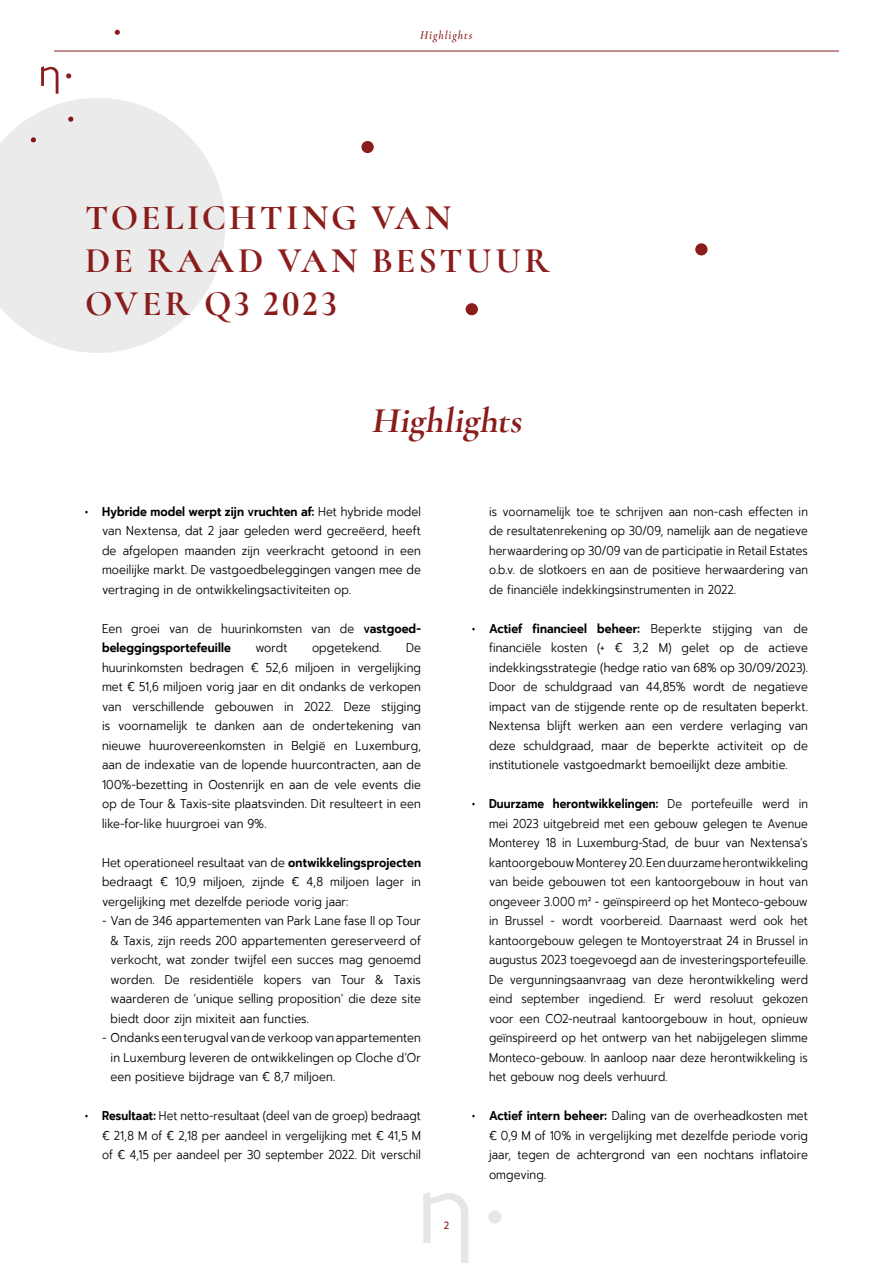
<style>
.page{position:relative;width:893px;height:1263px;background:#fff}
.page>*{position:absolute;margin:0;border:0;box-sizing:border-box;transform-origin:0 0}
.t1{font:700 36px/43.2px "Cormorant";letter-spacing:.085em;color:#8a1c1c}
.t2{font:700 36px "Cormorant Garamond";color:#8a1c1c}
.t3{font:300 12.75px/19.5px "Prompt";letter-spacing:.01em;color:#000;text-align:justify;scale:.89 1}
.t4{font:300 12.75px/19.5px "Prompt";letter-spacing:.01em;color:#000;text-align:justify;scale:.87 1}
.t5{font:italic 600 12px "Cormorant";letter-spacing:.07em;color:#8a1c1c}
.t6{font:10.5px "Prompt";color:#8a1c1c;scale:.9 1}
.s1{font-weight:600}
</style>
<div class="page">
<svg style="left:66px;top:73px;width:5px;height:5px"></svg>
<svg style="left:115px;top:30px;width:5px;height:5px"></svg>
<svg style="left:41px;top:66px;width:17px;height:28px"></svg>
<svg style="left:0;top:98px;width:225px;height:255px;fill:#ebebeb"></svg>
<div style="left:695px;top:243px;width:12px;height:12px;background:#8a1c1c;border-radius:50%"></div>
<div style="left:361px;top:141px;width:13px;height:12px;background:#8a1c1c;border-radius:50%"></div>
<div style="left:466px;top:303px;width:12px;height:12px;background:#8a1c1c;border-radius:50%"></div>
<div style="left:488px;top:1210px;width:14px;height:13px;background:#e6e6e6;border-radius:50%"></div>
<svg style="left:423px;top:1192px;width:45px;height:71px"></svg>
<hr style="left:54px;top:51px;width:785px;height:1px;background:#8a1c1c">
<p class="t5" style="left:420px;top:27px;width:54px">Highlights</p>
<h1 class="t1" style="left:85px;top:195px;width:466px">TOELICHTING VAN<br>DE RAAD VAN BESTUUR<br>OVER Q3 2023</h1>
<h1 class="t2" style="left:371px;top:398px;width:158px">Highlights</h1>
<p class="t3" style="left:102px;top:501px;width:360px;text-indent:-17px"><span class="s1">• Hybride model werpt zijn vruchten af:</span> Het hybride model van Nextensa, dat 2 jaar geleden werd gecreëerd, heeft de afgelopen maanden zijn veerkracht getoond in een moeilijke markt. De vastgoedbeleggingen vangen mee de vertraging in de ontwikkelingsactiviteiten op.</p>
<p class="t3" style="left:102px;top:618px;width:360px">Een groei van de huurinkomsten van de <span class="s1">vastgoed&shy;beleggingsportefeuille</span></p>
<p class="t3" style="left:255px;top:638px;width:38px">wordt</p>
<p class="t3" style="left:312px;top:638px;width:80px">opgetekend.</p>
<p class="t3" style="left:102px;top:638px;width:360px;text-indent:304px">De huurinkomsten bedragen € 52,6 miljoen in vergelijking met € 51,6 miljoen vorig jaar en dit ondanks de verkopen van verschillende gebouwen in 2022. Deze stijging is voornamelijk te danken aan de ondertekening van nieuwe huurovereenkomsten in België en Luxemburg, aan de indexatie van de lopende huurcontracten, aan de 100%-bezetting in Oostenrijk en aan de vele events die op de Tour &amp; Taxis-site plaatsvinden. Dit resulteert in een like-for-like huurgroei van 9%.</p>
<p class="t3" style="left:102px;top:852px;width:360px">Het operationeel resultaat van de <span class="s1">ontwikkelingsprojecten </span>bedraagt € 10,9 miljoen, zijnde € 4,8 miljoen lager in vergelijking met dezelfde periode vorig jaar:</p>
<p class="t3" style="left:111px;top:911px;width:350px;text-indent:-8px">- Van de 346 appartementen van Park Lane fase II op Tour &amp; Taxis, zijn reeds 200 appartementen gereserveerd of verkocht, wat zonder twijfel een succes mag genoemd worden. De residentiële kopers van Tour &amp; Taxis waarderen de ‘unique selling proposition’ die deze site biedt door zijn mixiteit aan functies.</p>
<p class="t3" style="left:111px;top:1028px;width:350px;text-indent:-8px">- Ondanks een terugval van de verkoop van appartementen in Luxemburg leveren de ontwikkelingen op Cloche d’Or een positieve bijdrage van € 8,7 miljoen.</p>
<p class="t4" style="left:102px;top:1106px;width:368px;text-indent:-17px"><span class="s1">• Resultaat:</span> Het netto-resultaat (deel van de groep) bedraagt € 21,8 M of € 2,18 per aandeel in vergelijking met € 41,5 M of € 4,15 per aandeel per 30 september 2022. Dit verschil</p>
<p class="t6" style="left:444px;top:1217px;width:8px">2</p>
<p class="t4" style="left:489px;top:501px;width:368px">is voornamelijk toe te schrijven aan non-cash effecten in de resultatenrekening op 30/09, namelijk aan de negatieve herwaardering op 30/09 van de participatie in Retail Estates o.b.v. de slotkoers en aan de positieve herwaardering van de financiële indekkingsinstrumenten in 2022.</p>
<p class="t3" style="left:489px;top:618px;width:360px;text-indent:-17px"><span class="s1">• Actief financieel beheer:</span> Beperkte stijging van de financiële kosten (+ € 3,2 M) gelet op de actieve indekkingsstrategie (hedge ratio van 68% op 30/09/2023).<br>Door de schuldgraad van 44,85% wordt de negatieve impact van de stijgende rente op de resultaten beperkt.<br>Nextensa blijft werken aan een verdere verlaging van deze schuldgraad, maar de beperkte activiteit op de institutionele vastgoedmarkt bemoeilijkt deze ambitie.</p>
<p class="t4" style="left:489px;top:794px;width:368px;text-indent:-17px"><span class="s1">• Duurzame herontwikkelingen:</span> De portefeuille werd in mei 2023 uitgebreid met een gebouw gelegen te Avenue Monterey 18 in Luxemburg-Stad, de buur van Nextensa’s kantoorgebouw Monterey 20. Een duurzame herontwikkeling van beide gebouwen tot een kantoorgebouw in hout van ongeveer 3.000 m² - geïnspireerd op het Monteco-gebouw in Brussel - wordt voorbereid. Daarnaast werd ook het kantoorgebouw gelegen te Montoyerstraat 24 in Brussel in augustus 2023 toegevoegd aan de investeringsportefeuille.<br>De vergunningsaanvraag van deze herontwikkeling werd eind september ingediend. Er werd resoluut gekozen voor een CO2-neutraal kantoorgebouw in hout, opnieuw geïnspireerd op het ontwerp van het nabijgelegen slimme Monteco-gebouw. In aanloop naar deze herontwikkeling is het gebouw nog deels verhuurd.</p>
<p class="t3" style="left:489px;top:1106px;width:360px;text-indent:-17px"><span class="s1">• Actief intern beheer:</span> Daling van de overheadkosten met € 0,9 M of 10% in vergelijking met dezelfde periode vorig jaar, tegen de achtergrond van een nochtans inflatoire omgeving.</p>
</div>
